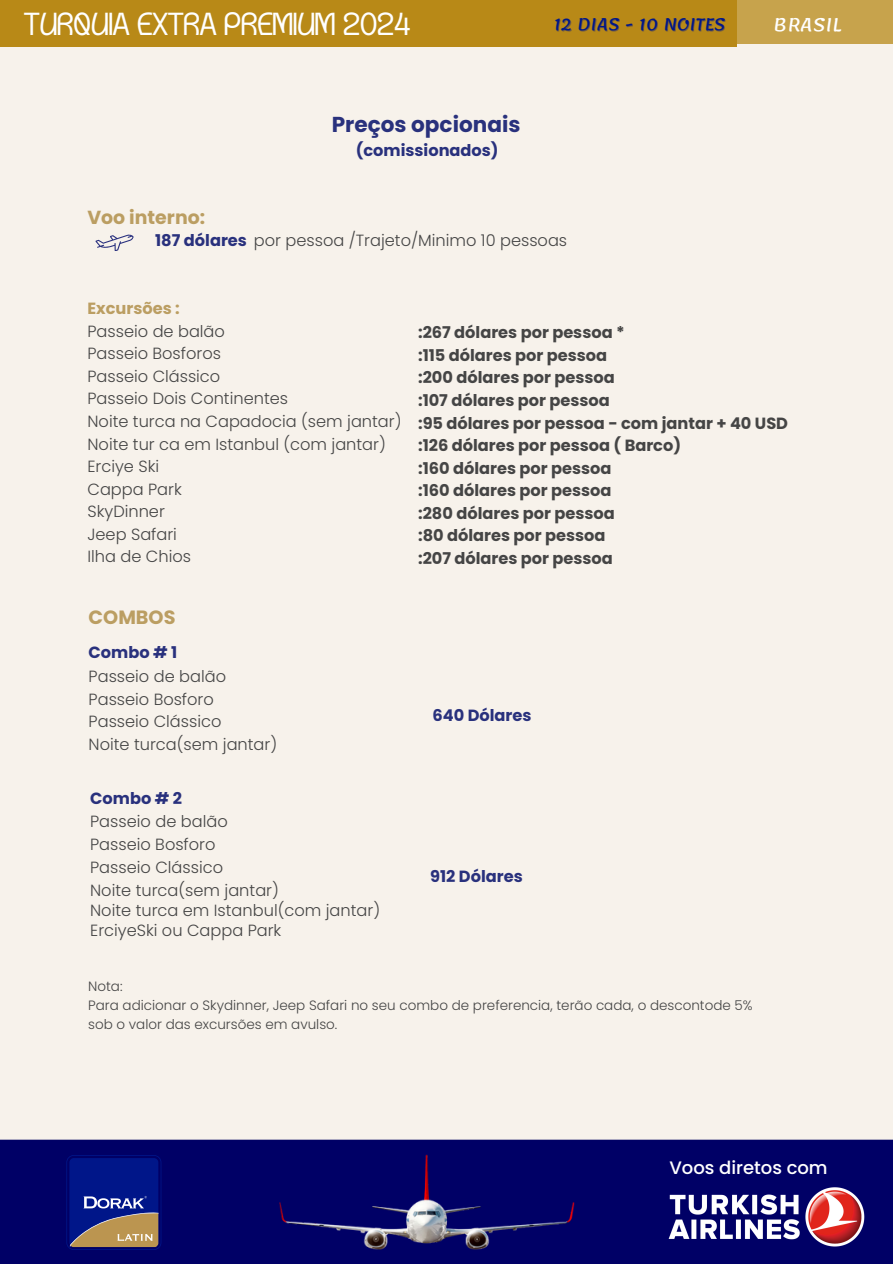
<style>
.page{position:relative;width:893px;height:1264px;background:#fff}
.page>*{position:absolute;margin:0;border:0;box-sizing:border-box;transform-origin:0 0}
.t1{font:24.75px "TAN SUMMERS Regular";letter-spacing:-.05em;color:#fff}
.t2{font:700 21.6px "Poppins";color:#29317d}
.t3{font:700 19.2px "Poppins";color:#bb9e62}
.t4{font:700 18.9px "Poppins";color:#bb9e62}
.t5{font:500 18px "Poppins";color:#fff}
.t6{font:17.85px "Lemonada";color:#fff}
.t7{font:16.35px "Lemonada";color:#001689}
.t8{font:300 16.2px "Poppins";color:#454545}
.t9{font:700 16.2px/22.5px "Poppins";color:#454545}
.t10{font:700 16.2px "Poppins";color:#29317d}
.t11{font:700 16.2px "Poppins";color:#bb9e62}
.t12{font:300 13.5px/19px "Poppins";color:#454545}
.s1{font-weight:700;color:#29317d}
</style>
<div class="page">
<div style="left:0;top:0;width:892px;height:1263px;background:#f7f2eb"></div>
<svg style="left:95px;top:234px;width:39px;height:17px"></svg>
<div style="left:717px;top:0;width:175px;height:44px;background:#c7a34c"></div>
<div style="left:1px;top:0;width:735px;height:47px;background:#b88917"></div>
<div style="left:0;top:1139px;width:892px;height:124px;background:#006"></div>
<img style="left:639px;top:1168px;width:230px;height:87px">
<img style="left:280px;top:1153px;width:294px;height:98px">
<svg style="left:66px;top:1154px;width:95px;height:95px;background:#383d7e"></svg>
<p class="t1" style="left:24px;top:12px;width:389px">TURQUIA EXTRA PREMIUM 2024</p>
<h6 class="t7" style="left:553px;top:15px;width:174px">12 DIAS - 10 NOITES</h6>
<p class="t6" style="left:773px;top:15px;width:70px">BRASIL</p>
<p class="t2" style="left:331px;top:109px;width:190px">Preços opcionais</p>
<p class="t4" style="left:87px;top:204px;width:119px">Voo interno:</p>
<h6 class="t10" style="left:356px;top:139px;width:144px">(comissionados)</h6>
<p class="t8" style="left:155px;top:229px;width:413px"><span class="s1">187 dólares</span> por pessoa /Trajeto/Minimo 10 pessoas</p>
<p class="t11" style="left:87px;top:297px;width:94px">Excursões :</p>
<p class="t8" style="left:87px;top:320px;width:139px">Passeio de balão</p>
<p class="t8" style="left:87px;top:342px;width:135px">Passeio Bosforos</p>
<p class="t8" style="left:87px;top:365px;width:134px">Passeio Clássico</p>
<p class="t8" style="left:87px;top:387px;width:202px">Passeio Dois Continentes</p>
<h6 class="t8" style="left:87px;top:410px;width:315px">Noite turca na Capadocia (sem jantar)</h6>
<p class="t8" style="left:87px;top:432px;width:300px">Noite tur ca em Istanbul (com jantar)</p>
<p class="t8" style="left:87px;top:455px;width:73px">Erciye Ski</p>
<p class="t8" style="left:87px;top:477px;width:96px">Cappa Park</p>
<p class="t8" style="left:87px;top:500px;width:79px">SkyDinner</p>
<p class="t8" style="left:87px;top:522px;width:91px">Jeep Safari</p>
<p class="t8" style="left:87px;top:545px;width:105px">Ilha de Chios</p>
<h3 class="t3" style="left:89px;top:603px;width:88px">COMBOS</h3>
<h1 class="t10" style="left:89px;top:641px;width:90px">Combo # 1</h1>
<h5 class="t8" style="left:89px;top:665px;width:139px">Passeio de balão</h5>
<h2 class="t8" style="left:89px;top:687px;width:127px">Passeio Bosforo</h2>
<h6 class="t8" style="left:89px;top:710px;width:134px">Passeio Clássico</h6>
<h4 class="t8" style="left:89px;top:732px;width:190px">Noite turca(sem jantar)</h4>
<p class="t10" style="left:90px;top:787px;width:93px">Combo # 2</p>
<p class="t8" style="left:90px;top:810px;width:139px">Passeio de balão</p>
<p class="t8" style="left:90px;top:833px;width:127px">Passeio Bosforo</p>
<p class="t8" style="left:90px;top:855px;width:134px">Passeio Clássico</p>
<p class="t8" style="left:90px;top:878px;width:190px">Noite turca(sem jantar)</p>
<p class="t8" style="left:90px;top:899px;width:291px">Noite turca em Istanbul(com jantar)</p>
<p class="t8" style="left:90px;top:919px;width:193px">ErciyeSki ou Cappa Park</p>
<p class="t9" style="left:418px;top:321px;width:371px">:267 dólares por pessoa *<br>:115 dólares por pessoa<br>:200 dólares por pessoa<br>:107 dólares por pessoa<br>:95 dólares por pessoa - com jantar + 40 USD :126 dólares por pessoa ( Barco)<br>:160 dólares por pessoa<br>:160 dólares por pessoa<br>:280 dólares por pessoa<br>:80 dólares por pessoa<br>:207 dólares por pessoa</p>
<p class="t10" style="left:432px;top:704px;width:101px">640 Dólares</p>
<p class="t10" style="left:430px;top:865px;width:94px">912 Dólares</p>
<p class="t12" style="left:88px;top:976px;width:36px">Nota:</p>
<p class="t12" style="left:88px;top:995px;width:666px">Para adicionar o Skydinner, Jeep Safari no seu combo de preferencia, terão cada, o descontode 5% sob o valor das excursões em avulso.</p>
<p class="t5" style="left:669px;top:1155px;width:160px">Voos diretos com</p>
</div>
